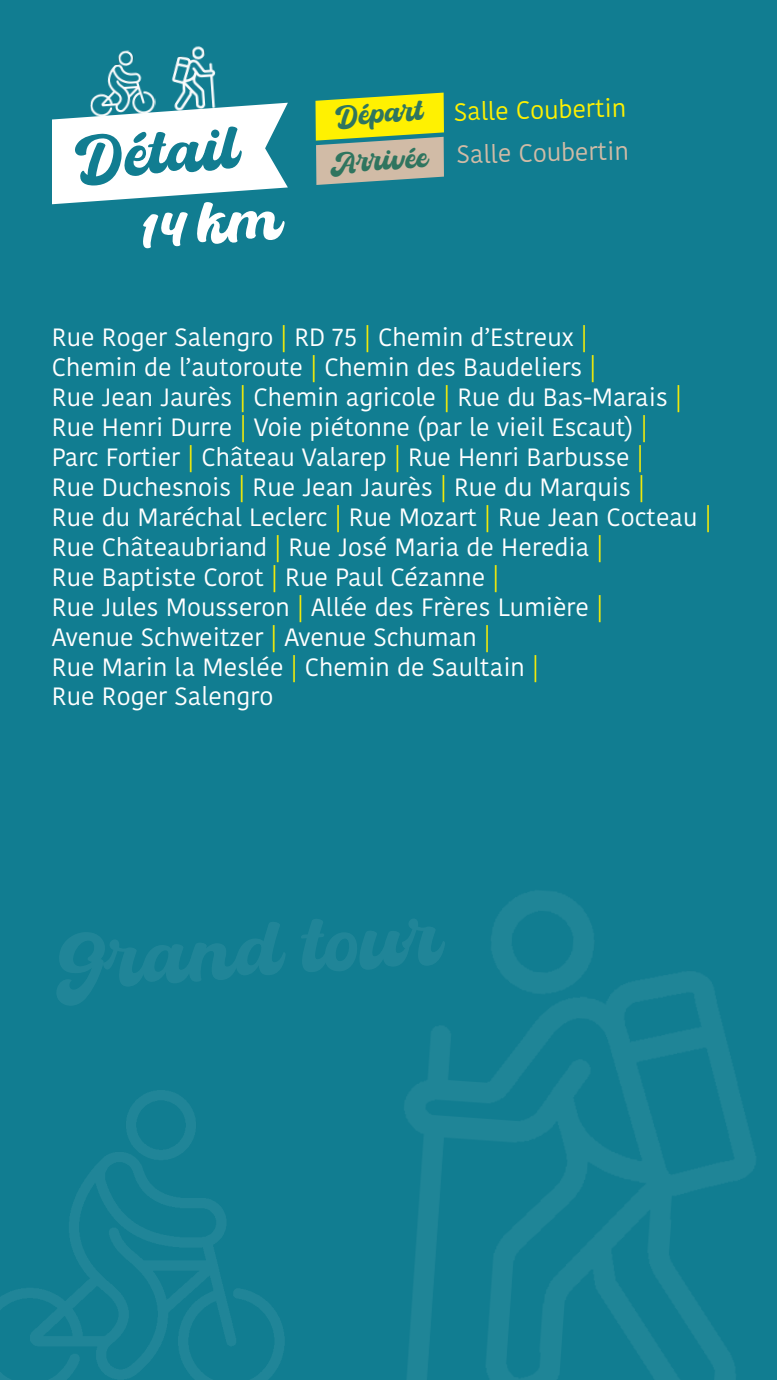
<style>
.page{position:relative;width:777px;height:1380px;background:#fff}
.page>*{position:absolute;margin:0;border:0;box-sizing:border-box;transform-origin:0 0}
.t1{font:59.88px "Batuphat Script";color:#117d91}
.t2{font:59.88px "Batuphat Script";color:#fff}
.t3{font:28.12px "Batuphat Script";color:#2f755f}
.t4{font:24.94px "Kohinoor Devanagari";color:#fff}
.t5{font:24.94px "Kohinoor Devanagari";color:#fff101}
.t6{font:24.94px "Kohinoor Devanagari";color:#d1bba6}
.s1{color:#fff101}
</style>
<div class="page">
<div style="left:0;top:0;width:776px;height:1380px;background:#117d91"></div>
<svg style="left:52px;top:103px;width:236px;height:101px"></svg>
<svg style="left:315px;top:93px;width:129px;height:92px;background:#c9c95c"></svg>
<img style="left:156px;top:46px;width:78px;height:70px">
<img style="left:404px;top:891px;width:352px;height:489px">
<img style="left:87px;top:50px;width:69px;height:68px">
<img style="left:0;top:1090px;width:285px;height:290px">
<p class="t1" style="left:72px;top:127px;width:168px;rotate:-4deg">Détail</p>
<p class="t2" style="left:140px;top:196px;width:143px;rotate:-4deg">14km</p>
<p class="t3" style="left:334px;top:102px;width:90px;rotate:-4deg">Départ</p>
<p class="t3" style="left:329px;top:149px;width:100px;rotate:-4deg">Arrivée</p>
<p class="t5" style="left:453px;top:97px;width:174px;rotate:-1deg">Salle Coubertin</p>
<p class="t6" style="left:456px;top:140px;width:174px;rotate:-1deg">Salle Coubertin</p>
<p class="t4" style="left:52px;top:323px;width:537px">Rue Roger Salengro <span class="s1">|</span> RD 75 <span class="s1">|</span> Chemin d’Estreux <span class="s1">|</span></p>
<p class="t4" style="left:52px;top:353px;width:545px">Chemin de l’autoroute <span class="s1">|</span> Chemin des Baudeliers <span class="s1">|</span></p>
<p class="t4" style="left:52px;top:383px;width:631px">Rue Jean Jaurès <span class="s1">|</span> Chemin agricole <span class="s1">|</span> Rue du Bas-Marais <span class="s1">|</span></p>
<p class="t4" style="left:52px;top:413px;width:597px">Rue Henri Durre <span class="s1">|</span> Voie piétonne (par le vieil Escaut) <span class="s1">|</span></p>
<p class="t4" style="left:52px;top:443px;width:593px">Parc Fortier <span class="s1">|</span> Château Valarep <span class="s1">|</span> Rue Henri Barbusse <span class="s1">|</span></p>
<p class="t4" style="left:52px;top:473px;width:594px">Rue Duchesnois <span class="s1">|</span> Rue Jean Jaurès <span class="s1">|</span> Rue du Marquis <span class="s1">|</span></p>
<p class="t4" style="left:52px;top:503px;width:660px">Rue du Maréchal Leclerc <span class="s1">|</span> Rue Mozart <span class="s1">|</span> Rue Jean Cocteau <span class="s1">|</span></p>
<p class="t4" style="left:52px;top:533px;width:552px">Rue Châteaubriand <span class="s1">|</span> Rue José Maria de Heredia <span class="s1">|</span></p>
<p class="t4" style="left:52px;top:563px;width:448px">Rue Baptiste Corot <span class="s1">|</span> Rue Paul Cézanne <span class="s1">|</span></p>
<p class="t4" style="left:52px;top:592px;width:552px">Rue Jules Mousseron <span class="s1">|</span> Allée des Frères Lumière <span class="s1">|</span></p>
<p class="t4" style="left:52px;top:622px;width:440px">Avenue Schweitzer <span class="s1">|</span> Avenue Schuman <span class="s1">|</span></p>
<p class="t4" style="left:52px;top:652px;width:488px">Rue Marin la Meslée <span class="s1">|</span> Chemin de Saultain <span class="s1">|</span></p>
<p class="t4" style="left:52px;top:682px;width:223px">Rue Roger Salengro</p>
</div>
